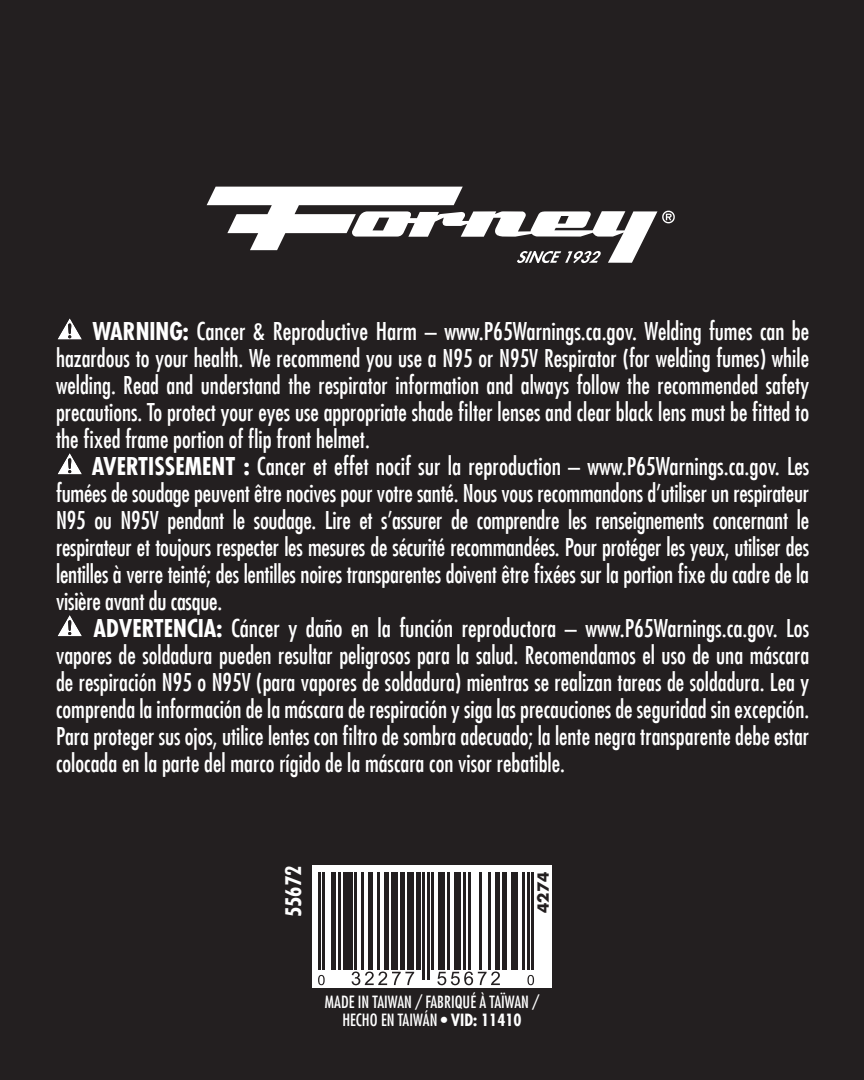
<style>
.page{position:relative;width:864px;height:1080px;background:#231f20}
.page>*{position:absolute;margin:0;border:0;box-sizing:border-box;transform-origin:0 0}
.Paragraph_Style_1{font:condensed 24px/27px "Futura LT";color:#fff;text-align:justify}
.t1{font:700 condensed 21px "Futura LT";color:#fff}
.t2{font:condensed 16.5px "Futura LT";color:#fff}
.t3{font:700 15px "Futura LT";color:#231f20}
.s1{font-weight:700}
</style>
<div class="page">
<svg style="left:207px;top:187px;width:468px;height:76px"></svg>
<div style="left:312px;top:866px;width:240px;height:122px;background:#fff"></div>
<hr style="left:318px;top:872px;width:2px;height:98px;background:#231f20">
<hr style="left:323px;top:872px;width:2px;height:98px;background:#231f20">
<hr style="left:332px;top:872px;width:4px;height:98px;background:#231f20">
<hr style="left:339px;top:872px;width:2px;height:98px;background:#231f20">
<div style="left:343px;top:872px;width:9px;height:98px;background:#231f20"></div>
<hr style="left:354px;top:872px;width:3px;height:98px;background:#231f20">
<hr style="left:361px;top:872px;width:3px;height:98px;background:#231f20">
<div style="left:368px;top:872px;width:5px;height:98px;background:#231f20"></div>
<hr style="left:377px;top:872px;width:2px;height:98px;background:#231f20">
<div style="left:384px;top:872px;width:5px;height:98px;background:#231f20"></div>
<div style="left:391px;top:872px;width:7px;height:98px;background:#231f20"></div>
<hr style="left:400px;top:872px;width:4px;height:98px;background:#231f20">
<div style="left:407px;top:872px;width:7px;height:98px;background:#231f20"></div>
<hr style="left:416px;top:872px;width:4px;height:98px;background:#231f20">
<hr style="left:423px;top:872px;width:2px;height:108px;background:#231f20">
<hr style="left:427px;top:872px;width:2px;height:108px;background:#231f20">
<hr style="left:432px;top:872px;width:2px;height:98px;background:#231f20">
<div style="left:439px;top:872px;width:6px;height:98px;background:#231f20"></div>
<hr style="left:448px;top:872px;width:2px;height:98px;background:#231f20">
<div style="left:454px;top:872px;width:7px;height:98px;background:#231f20"></div>
<hr style="left:464px;top:872px;width:2px;height:98px;background:#231f20">
<hr style="left:468px;top:872px;width:2px;height:98px;background:#231f20">
<hr style="left:480px;top:872px;width:2px;height:98px;background:#231f20">
<hr style="left:489px;top:872px;width:2px;height:98px;background:#231f20">
<div style="left:495px;top:872px;width:5px;height:98px;background:#231f20"></div>
<div style="left:502px;top:872px;width:5px;height:98px;background:#231f20"></div>
<div style="left:511px;top:872px;width:7px;height:98px;background:#231f20"></div>
<hr style="left:523px;top:872px;width:2px;height:98px;background:#231f20">
<hr style="left:527px;top:872px;width:3px;height:98px;background:#231f20">
<hr style="left:532px;top:872px;width:2px;height:98px;background:#231f20">
<svg style="left:318px;top:975px;width:7px;height:10px"></svg>
<svg style="left:352px;top:972px;width:62px;height:13px"></svg>
<svg style="left:437px;top:972px;width:63px;height:13px"></svg>
<svg style="left:527px;top:975px;width:7px;height:10px"></svg>
<svg style="left:57px;top:318px;width:25px;height:22px"></svg>
<svg style="left:58px;top:453px;width:24px;height:22px"></svg>
<svg style="left:57px;top:615px;width:25px;height:22px"></svg>
<div style="left:404px;top:81px;width:56px;height:57px;border:3px solid #00aeef;border-radius:50%"></div>
<p class="Paragraph_Style_1" style="left:56px;top:317px;width:755px;text-indent:36px"><span class="s1">WARNING:</span> Cancer &amp; Reproductive Harm – www.P65Warnings.ca.gov. Welding fumes can be hazardous to your health. We recommend you use a N95 or N95V Respirator (for welding fumes) while welding. Read and understand the respirator information and always follow the recommended safety precautions. To protect your eyes use appropriate shade filter lenses and clear black lens must be fitted to the fixed frame portion of flip front helmet.</p>
<p class="Paragraph_Style_1" style="left:56px;top:452px;width:755px;text-indent:36px"><span class="s1">AVERTISSEMENT :</span> Cancer et effet nocif sur la reproduction – www.P65Warnings.ca.gov. Les fumées de soudage peuvent être nocives pour votre santé. Nous vous recommandons d’utiliser un respirateur N95 ou N95V pendant le soudage. Lire et s’assurer de comprendre les renseignements concernant le respirateur et toujours respecter les mesures de sécurité recommandées. Pour protéger les yeux, utiliser des lentilles à verre teinté; des lentilles noires transparentes doivent être fixées sur la portion fixe du cadre de la visière avant du casque.</p>
<p class="Paragraph_Style_1" style="left:56px;top:614px;width:755px;text-indent:37px"><span class="s1">ADVERTENCIA:</span> Cáncer y daño en la función reproductora – www.P65Warnings.ca.gov. Los vapores de soldadura pueden resultar peligrosos para la salud. Recomendamos el uso de una máscara de respiración N95 o N95V (para vapores de soldadura) mientras se realizan tareas de soldadura. Lea y comprenda la información de la máscara de respiración y siga las precauciones de seguridad sin excepción.<br>Para proteger sus ojos, utilice lentes con filtro de sombra adecuado; la lente negra transparente debe estar colocada en la parte del marco rígido de la máscara con visor rebatible.</p>
<p class="t1" style="left:280px;top:917px;width:53px;rotate:-90deg">55672</p>
<p class="t3" style="left:533px;top:913px;width:43px;rotate:-90deg">4274</p>
<p class="t2" style="left:325px;top:992px;width:216px">MADE IN TAIWAN / FABRIQUÉ À TAÏWAN /</p>
<p class="t2" style="left:342px;top:1010px;width:181px">HECHO EN TAIWÁN • <span class="s1">VID: 11410</span></p>
</div>
